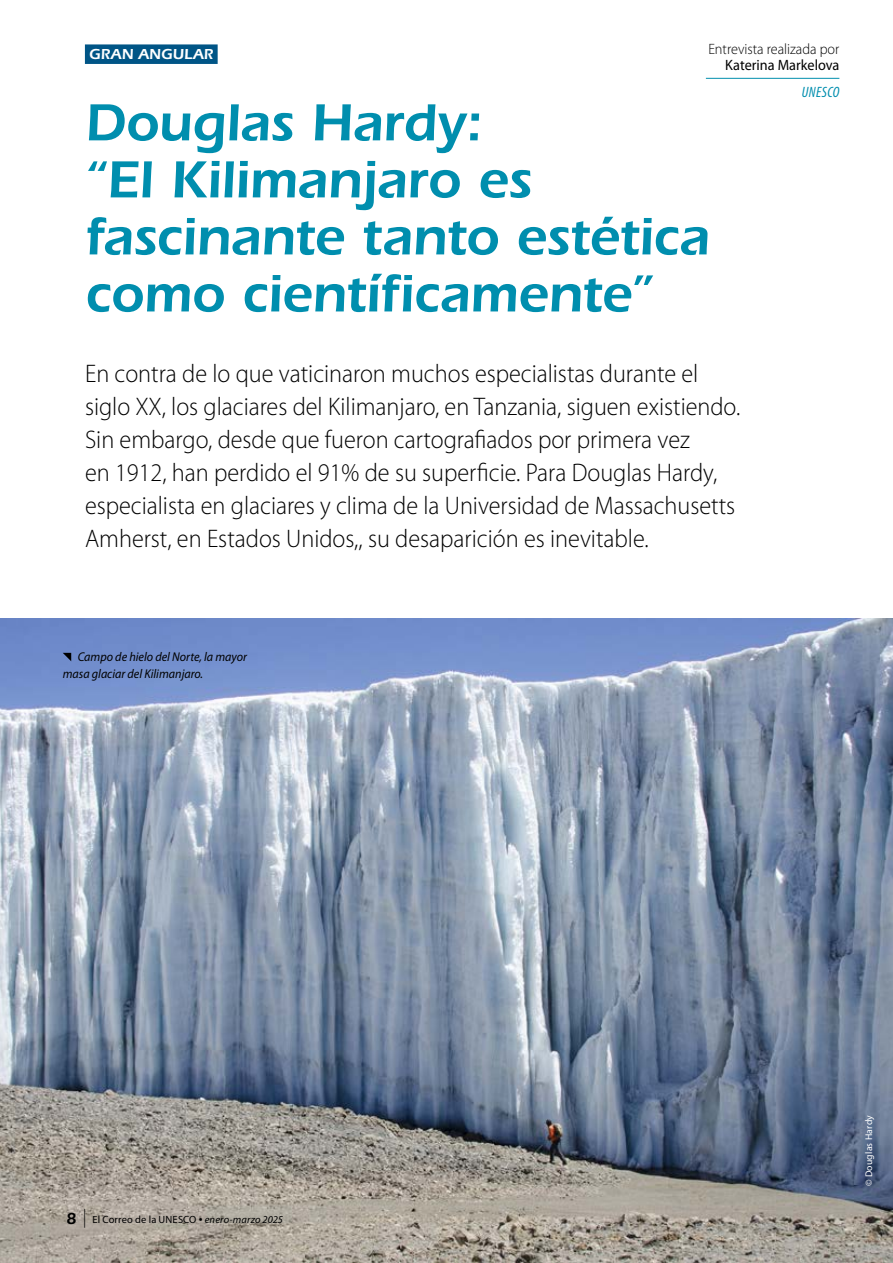
<style>
.page{position:relative;width:893px;height:1263px;background:#fff}
.page>*{position:absolute;margin:0;border:0;box-sizing:border-box;transform-origin:0 0}
.t1{font:600 54px/57px "ITC Eras Std";letter-spacing:-.01em;color:#008eae}
.t2{font:300 25.5px/33px "Myriad Pro";color:#000;scale:.95 1}
.t3{font:300 15px "Myriad Pro";color:#000;scale:.95 1}
.t4{font:15px "Myriad Pro";color:#000;scale:.95 1}
.t5{font:600 15px "ITC Eras Std";letter-spacing:.03em;color:#fff}
.t6{font:italic condensed 15px "Myriad Pro";letter-spacing:.03em;color:#008eae}
.t7{font:italic 12.75px/16.5px "Myriad Pro";color:#000;scale:.95 1}
.t8{font:10.5px "Myriad Pro";letter-spacing:.015em;color:#000}
.t9{font:9.75px "Myriad Pro";letter-spacing:.02em;color:#fff}
.s1{font-family:"ITC Eras Std";font-weight:600;font-size:16.5px}
.s2{font-size:18.9px}
.s3{font-size:13.5px}
.s4{font-style:italic}
</style>
<div class="page">
<img style="left:0;top:619px;width:893px;height:644px">
<div style="left:85px;top:44px;width:133px;height:20px;background:#005586"></div>
<hr style="left:706px;top:78px;width:133px;height:1px;background:#008eae">
<svg style="left:63px;top:653px;width:8px;height:8px"></svg>
<p class="t5" style="left:89px;top:46px;width:126px">GRAN ANGULAR</p>
<p class="t3" style="left:708px;top:41px;width:139px">Entrevista realizada por</p>
<p class="t4" style="left:725px;top:57px;width:122px">Katerina Markelova</p>
<p class="t6" style="left:802px;top:84px;width:39px">UNESCO</p>
<h1 class="t1" style="left:85px;top:94px;width:626px">Douglas Hardy:<br>“El Kilimanjaro es fascinante tanto estética como científicamente”</h1>
<p class="t2" style="left:85px;top:357px;width:691px">En contra de lo que vaticinaron muchos especialistas durante el siglo XX, los glaciares del Kilimanjaro, en Tanzania, siguen existiendo.<br>Sin embargo, desde que fueron cartografiados por primera vez<br>en 1912, han perdido el 91% de su superficie. Para Douglas Hardy, especialista en glaciares y clima de la Universidad de Massachusetts Amherst, en Estados Unidos,, su desaparición es inevitable.</p>
<p class="t7" style="left:63px;top:649px;width:196px;text-indent:15px">Campo de hielo del Norte, la mayor masa glaciar del Kilimanjaro.</p>
<p class="t8" style="left:66px;top:1213px;width:218px"><span class="s1">8</span> <span class="s2">|</span> El Correo de la UNESCO <span class="s3">•</span> <span class="s4">enero-marzo 2025</span></p>
<p class="t9" style="left:864px;top:1186px;width:73px;rotate:-90deg">© Douglas Hardy</p>
</div>
